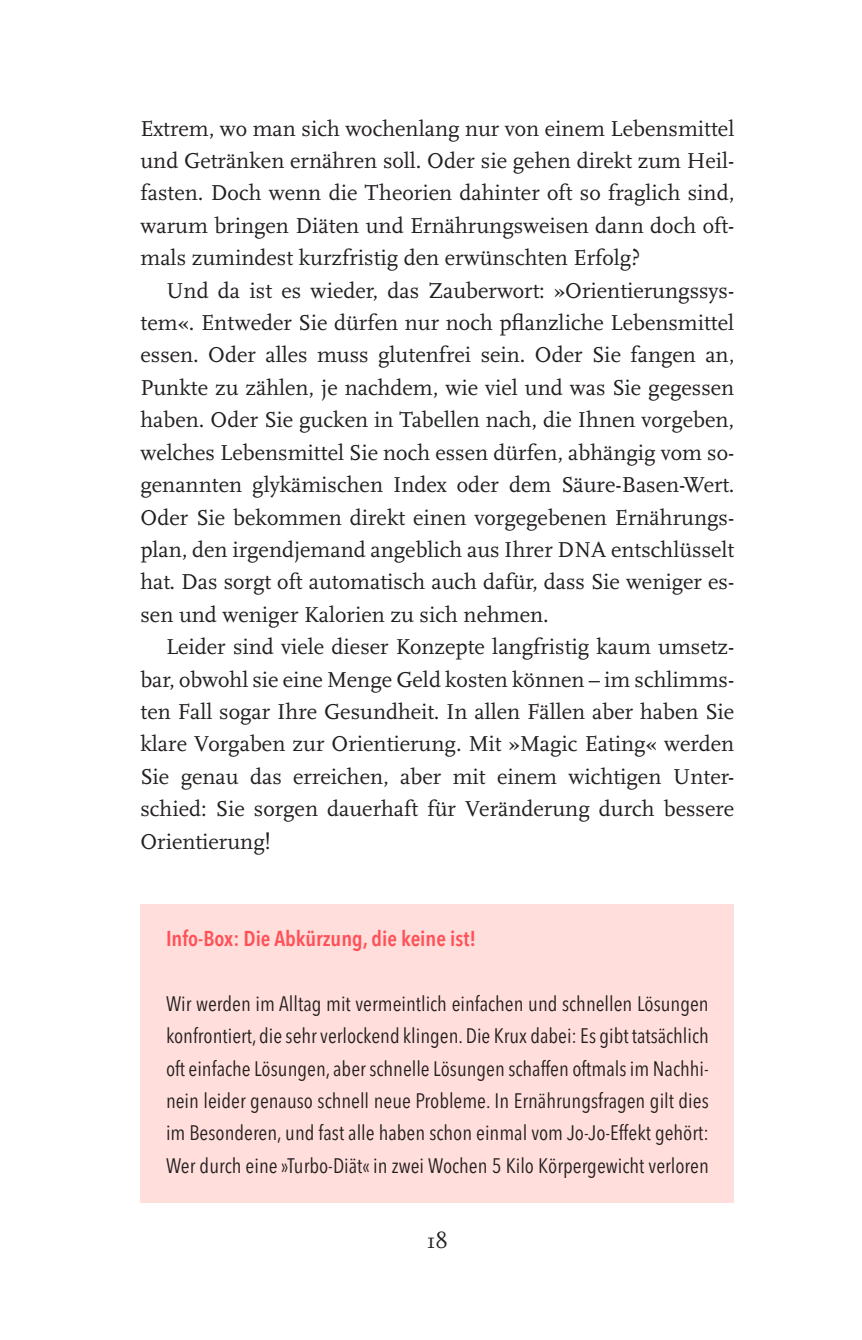
<style>
.page{position:relative;width:862px;height:1340px;background:#fff}
.page>*{position:absolute;margin:0;border:0;box-sizing:border-box;transform-origin:0 0}
.abs{font:22.5px/32.4px "Scala Pro";color:#231f20;text-align:justify}
.zwischentitel2{font:600 condensed 21.38px "Avenir Next LT Pro";color:#ff5057}
.abs___abstand_vor{font:condensed 20.7px/32.4px "Avenir Next LT Pro";color:#231f20;text-align:justify}
</style>
<div class="page">
<div style="left:140px;top:904px;width:593px;height:72px;background:#ffdedb"></div>
<div style="left:140px;top:969px;width:593px;height:234px;background:#ffdedb"></div>
<p class="abs" style="left:140px;top:112px;width:595px">Extrem, wo man sich wochenlang nur von einem Lebensmittel und Getränken ernähren soll. Oder sie gehen direkt zum Heil&shy;fasten. Doch wenn die Theorien dahinter oft so fraglich sind, warum bringen Diäten und Ernährungsweisen dann doch oft&shy;mals zumindest kurzfristig den erwünschten Erfolg?</p>
<p class="abs" style="left:140px;top:274px;width:595px;text-indent:26px">Und da ist es wieder, das Zauberwort: »Orientierungssys&shy;tem«. Entweder Sie dürfen nur noch pflanzliche Lebensmittel essen. Oder alles muss glutenfrei sein. Oder Sie fangen an, Punkte zu zählen, je nachdem, wie viel und was Sie gegessen haben. Oder Sie gucken in Tabellen nach, die Ihnen vorgeben, welches Lebensmittel Sie noch essen dürfen, abhängig vom so&shy;genannten glykämischen Index oder dem Säure-Basen-Wert.<br>Oder Sie bekommen direkt einen vorgegebenen Ernährungs&shy;plan, den irgendjemand angeblich aus Ihrer DNA entschlüsselt hat. Das sorgt oft automatisch auch dafür, dass Sie weniger es&shy;sen und weniger Kalorien zu sich nehmen.</p>
<p class="abs" style="left:140px;top:631px;width:595px;text-indent:26px">Leider sind viele dieser Konzepte langfristig kaum umsetz&shy;bar, obwohl sie eine Menge Geld kosten können – im schlimms&shy;ten Fall sogar Ihre Gesundheit. In allen Fällen aber haben Sie klare Vorgaben zur Orientierung. Mit »Magic Eating« werden Sie genau das erreichen, aber mit einem wichtigen Unter&shy;schied: Sie sorgen dauerhaft für Veränderung durch bessere Orientierung!</p>
<p class="zwischentitel2" style="left:166px;top:925px;width:311px">Info-Box: Die Abkürzung, die keine ist!</p>
<p class="abs___abstand_vor" style="left:166px;top:987px;width:544px">Wir werden im Alltag mit vermeintlich einfachen und schnellen Lösungen konfrontiert, die sehr verlockend klingen. Die Krux dabei: Es gibt tatsächlich oft einfache Lösungen, aber schnelle Lösungen schaffen oftmals im Nachhi&shy;nein leider genauso schnell neue Probleme. In Ernährungsfragen gilt dies im Besonderen, und fast alle haben schon einmal vom Jo-Jo-Effekt gehört:<br>Wer durch eine »Turbo-Diät« in zwei Wochen 5 Kilo Körpergewicht verloren</p>
<p class="abs" style="left:426px;top:1224px;width:23px">18</p>
</div>
